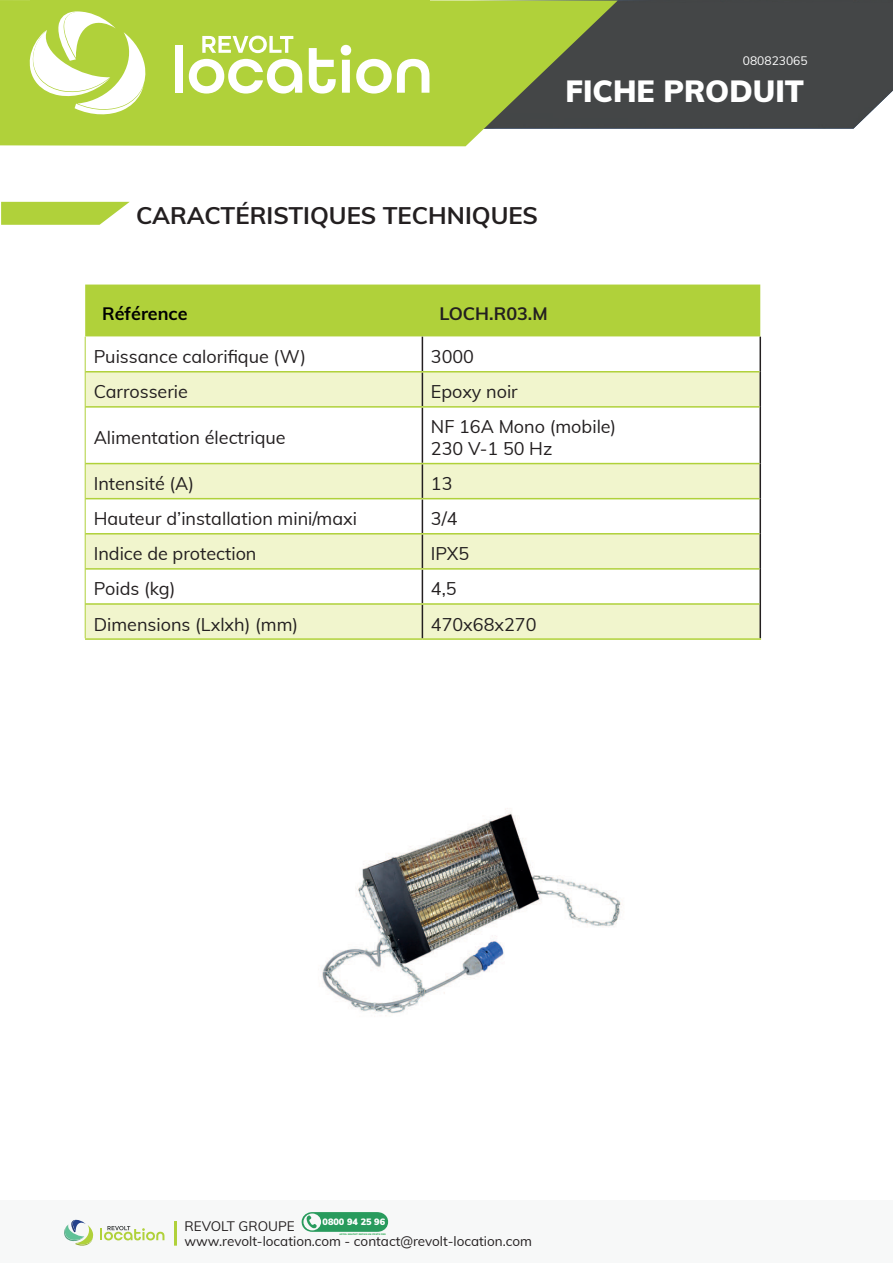
<style>
.page{position:relative;width:893px;height:1263px;background:#fff}
.page>*{position:absolute;margin:0;border:0;box-sizing:border-box;transform-origin:0 0}
.t1{font:900 30px "Muli";color:#fff}
.t2{font:700 24px "Muli";color:#231f20}
.t3{font:18px "Muli";color:#231f20}
.t4{font:700 18px "Muli";color:#231f20}
.t5{font:700 18px "Muli";color:#000001}
.t6{font:13.5px/14.7px "Muli";color:#231f20}
.t7{font:12px "Muli";color:#fff}
.t8{font:9.3px "Muli";color:#fff}
.t9{font:900 9px "Muli";color:#fff}
.t10{font:900 2.1px "Muli";letter-spacing:.04em;color:#1fa449}
</style>
<div class="page">
<div style="left:1px;top:1200px;width:892px;height:63px;background:#f7f8f8"></div>
<div style="left:618px;top:0;width:275px;height:129px;background:#444647"></div>
<svg style="left:0;top:0;width:618px;height:146px;background:#9bb24b"></svg>
<svg style="left:100px;top:1226px;width:64px;height:14px"></svg>
<svg style="left:64px;top:1220px;width:29px;height:26px"></svg>
<div style="left:174px;top:1221px;width:3px;height:25px;border:2px solid #b0d13a"></div>
<svg style="left:302px;top:1212px;width:86px;height:20px;background:#4aaa76"></svg>
<div style="left:30px;top:0;width:399px;height:136px;background:#b0d13a"></div>
<svg style="left:202px;top:36px;width:91px;height:17px"></svg>
<div style="left:175px;top:45px;width:7px;height:48px;background:#fff"></div>
<svg style="left:189px;top:59px;width:113px;height:35px"></svg>
<svg style="left:309px;top:45px;width:120px;height:49px"></svg>
<svg style="left:30px;top:11px;width:116px;height:103px"></svg>
<svg style="left:1px;top:202px;width:129px;height:23px;background:#bad653"></svg>
<svg style="left:85px;top:285px;width:675px;height:86px"></svg>
<div style="left:86px;top:372px;width:673px;height:266px;background:#f1f5cd"></div>
<svg style="left:86px;top:408px;width:673px;height:55px"></svg>
<svg style="left:86px;top:499px;width:673px;height:34px"></svg>
<svg style="left:86px;top:570px;width:673px;height:33px"></svg>
<hr style="left:422px;top:337px;width:1px;height:34px;background:#231f20">
<hr style="left:759px;top:337px;width:2px;height:35px;background:#231f20">
<hr style="left:422px;top:372px;width:1px;height:34px;background:#231f20">
<hr style="left:759px;top:372px;width:2px;height:35px;background:#231f20">
<hr style="left:422px;top:408px;width:1px;height:55px;background:#231f20">
<hr style="left:759px;top:407px;width:2px;height:57px;background:#231f20">
<hr style="left:422px;top:464px;width:1px;height:34px;background:#231f20">
<hr style="left:759px;top:464px;width:2px;height:35px;background:#231f20">
<hr style="left:422px;top:499px;width:1px;height:34px;background:#231f20">
<hr style="left:759px;top:499px;width:2px;height:35px;background:#231f20">
<hr style="left:422px;top:534px;width:1px;height:34px;background:#231f20">
<hr style="left:759px;top:534px;width:2px;height:35px;background:#231f20">
<hr style="left:422px;top:570px;width:1px;height:33px;background:#231f20">
<hr style="left:759px;top:569px;width:2px;height:35px;background:#231f20">
<hr style="left:422px;top:605px;width:1px;height:33px;background:#231f20">
<hr style="left:759px;top:604px;width:2px;height:34px;background:#231f20">
<hr style="left:85px;top:337px;width:1px;height:35px;background:#b0d13a">
<hr style="left:85px;top:372px;width:1px;height:35px;background:#b0d13a">
<hr style="left:85px;top:407px;width:1px;height:57px;background:#b0d13a">
<hr style="left:85px;top:464px;width:1px;height:35px;background:#b0d13a">
<hr style="left:85px;top:499px;width:1px;height:35px;background:#b0d13a">
<hr style="left:85px;top:534px;width:1px;height:35px;background:#b0d13a">
<hr style="left:85px;top:569px;width:1px;height:35px;background:#b0d13a">
<hr style="left:85px;top:604px;width:1px;height:34px;background:#b0d13a">
<hr style="left:85px;top:371px;width:337px;height:1px;background:#b0d13a">
<hr style="left:422px;top:371px;width:337px;height:1px;background:#b0d13a">
<hr style="left:85px;top:406px;width:337px;height:2px;background:#b0d13a">
<hr style="left:422px;top:406px;width:337px;height:2px;background:#b0d13a">
<hr style="left:85px;top:463px;width:337px;height:1px;background:#b0d13a">
<hr style="left:422px;top:463px;width:337px;height:1px;background:#b0d13a">
<hr style="left:85px;top:498px;width:337px;height:1px;background:#b0d13a">
<hr style="left:422px;top:498px;width:337px;height:1px;background:#b0d13a">
<hr style="left:85px;top:533px;width:337px;height:1px;background:#b0d13a">
<hr style="left:422px;top:533px;width:337px;height:1px;background:#b0d13a">
<hr style="left:85px;top:568px;width:337px;height:2px;background:#b0d13a">
<hr style="left:422px;top:568px;width:337px;height:2px;background:#b0d13a">
<hr style="left:85px;top:603px;width:337px;height:2px;background:#b0d13a">
<hr style="left:422px;top:603px;width:337px;height:2px;background:#b0d13a">
<hr style="left:85px;top:638px;width:337px;height:2px;background:#b0d13a">
<hr style="left:422px;top:638px;width:339px;height:2px;background:#b0d13a">
<img style="left:322px;top:808px;width:300px;height:209px">
<p class="t7" style="left:743px;top:52px;width:66px">080823065</p>
<p class="t1" style="left:566px;top:70px;width:240px">FICHE PRODUIT</p>
<p class="t2" style="left:136px;top:197px;width:403px">CARACTÉRISTIQUES TECHNIQUES</p>
<p class="t5" style="left:102px;top:300px;width:87px">Référence</p>
<p class="t4" style="left:439px;top:300px;width:110px">LOCH.R03.M</p>
<p class="t3" style="left:94px;top:344px;width:214px">Puissance calorifique (W)</p>
<p class="t3" style="left:431px;top:344px;width:45px">3000</p>
<p class="t3" style="left:94px;top:379px;width:96px">Carrosserie</p>
<p class="t3" style="left:431px;top:379px;width:88px">Epoxy noir</p>
<p class="t3" style="left:94px;top:425px;width:194px">Alimentation électrique</p>
<p class="t3" style="left:431px;top:414px;width:187px">NF 16A Mono (mobile)</p>
<p class="t3" style="left:431px;top:435px;width:123px">230 V-1 50 Hz</p>
<p class="t3" style="left:94px;top:471px;width:102px">Intensité (A)</p>
<p class="t3" style="left:431px;top:471px;width:23px">13</p>
<p class="t3" style="left:94px;top:506px;width:265px">Hauteur d’installation mini/maxi</p>
<p class="t3" style="left:431px;top:506px;width:28px">3/4</p>
<p class="t3" style="left:94px;top:541px;width:164px">Indice de protection</p>
<p class="t3" style="left:431px;top:541px;width:40px">IPX5</p>
<p class="t3" style="left:94px;top:576px;width:83px">Poids (kg)</p>
<p class="t3" style="left:431px;top:576px;width:27px">4,5</p>
<p class="t3" style="left:94px;top:611px;width:206px">Dimensions (Lxlxh) (mm)</p>
<p class="t3" style="left:431px;top:611px;width:107px">470x68x270</p>
<p class="t8" style="left:324px;top:1214px;width:64px">0800.94.25.93</p>
<p class="t6" style="left:184px;top:1218px;width:349px">REVOLT GROUPE<br>www.revolt-location.com - contact@revolt-location.com</p>
<p class="t9" style="left:323px;top:1215px;width:64px">0800 94 25 96</p>
<p class="t10" style="left:339px;top:1233px;width:48px">APPEL GRATUIT DEPUIS UN POSTE FIXE</p>
</div>
